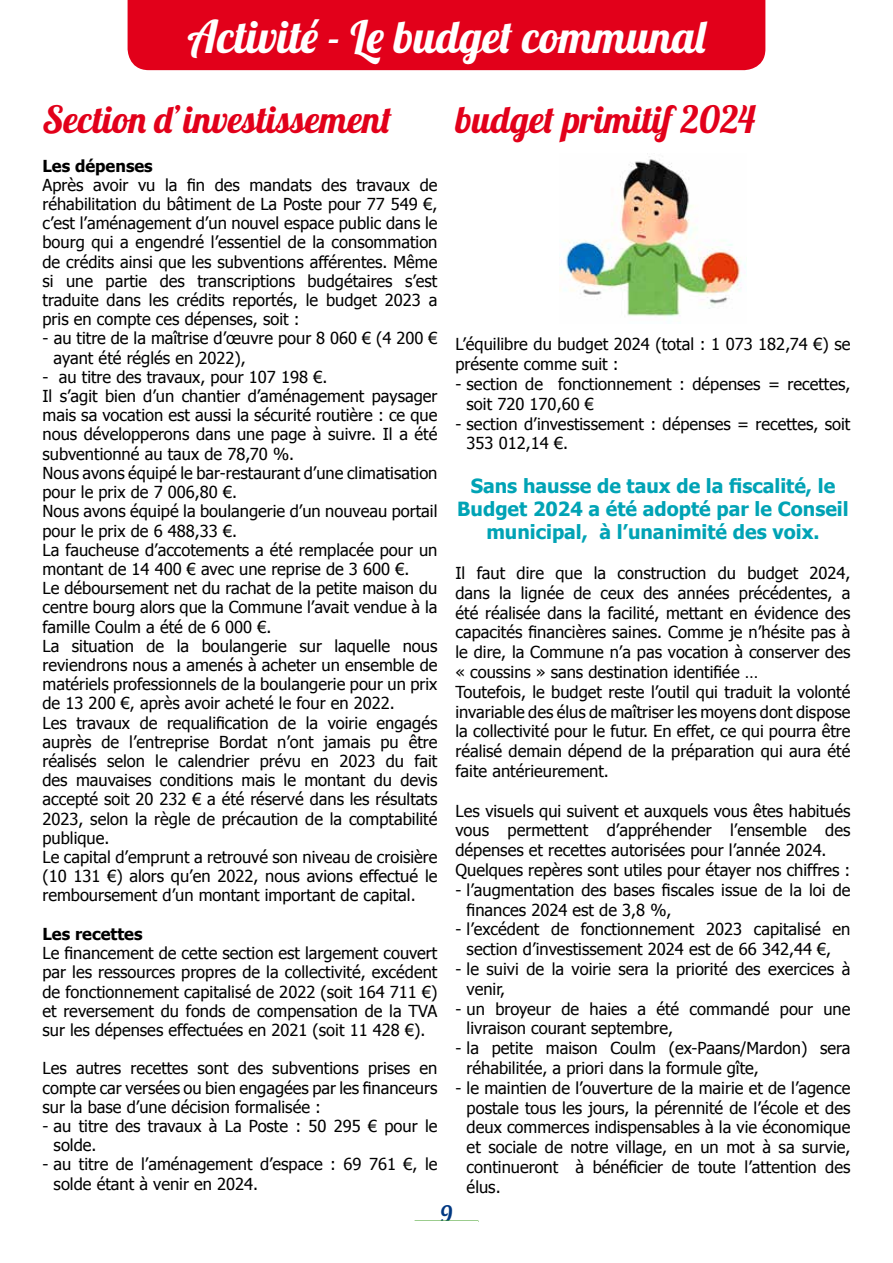
<style>
.page{position:relative;width:893px;height:1263px;background:#fff}
.page>*{position:absolute;margin:0;border:0;box-sizing:border-box;transform-origin:0 0}
.t1{font:45px "Lobster 1.4";letter-spacing:.02em;color:#fff}
.t2{font:37.5px "Lobster 1.4";letter-spacing:.01em;color:#e2001a}
.t3{font:24px "Lobster 1.4";color:#003882}
.t4{font:700 19.5px/23.4px "Tahoma";color:#00a3b5;text-align:center}
.t5{font:16.5px/19.2px "Tahoma";color:#000}
.t6{font:700 16.5px "Tahoma";color:#000}
</style>
<div class="page">
<hr style="left:415px;top:1220px;width:63px;height:2px;background:#44a12b">
<div style="left:128px;top:0;width:637px;height:70px;background:#e2001a"></div>
<img style="left:560px;top:153px;width:186px;height:165px">
<h1 class="t1" style="left:187px;top:8px;width:520px">Activité - Le budget communal</h1>
<h2 class="t2" style="left:43px;top:95px;width:351px">Section d’investissement</h2>
<p class="t6" style="left:43px;top:154px;width:112px">Les dépenses</p>
<p class="t5" style="left:43px;top:174px;width:396px;text-align:justify">Après avoir vu la fin des mandats des travaux de réhabilitation du bâtiment de La Poste pour 77 549 €, c’est l’aménagement d’un nouvel espace public dans le bourg qui a engendré l’essentiel de la consommation de crédits ainsi que les subventions afférentes. Même si une partie des transcriptions budgétaires s’est traduite dans les crédits reportés, le budget 2023 a pris en compte ces dépenses, soit :</p>
<p class="t5" style="left:54px;top:328px;width:385px;text-indent:-11px">- au titre de la maîtrise d’œuvre pour 8 060 € (4 200 € ayant été réglés en 2022),</p>
<p class="t5" style="left:42px;top:366px;width:396px">- au titre des travaux, pour 107 198 €.<br>Il s’agit bien d’un chantier d’aménagement paysager mais sa vocation est aussi la sécurité routière : ce que nous développerons dans une page à suivre. Il a été subventionné au taux de 78,70 %.<br>Nous avons équipé le bar-restaurant d’une climatisation pour le prix de 7 006,80 €.<br>Nous avons équipé la boulangerie d’un nouveau portail pour le prix de 6 488,33 €.<br>La faucheuse d’accotements a été remplacée pour un montant de 14 400 € avec une reprise de 3 600 €.<br>Le déboursement net du rachat de la petite maison du centre bourg alors que la Commune l’avait vendue à la famille Coulm a été de 6 000 €.<br>La situation de la boulangerie sur laquelle nous reviendrons nous a amenés à acheter un ensemble de matériels professionnels de la boulangerie pour un prix de 13 200 €, après avoir acheté le four en 2022.<br>Les travaux de requalification de la voirie engagés auprès de l’entreprise Bordat n’ont jamais pu être réalisés selon le calendrier prévu en 2023 du fait des mauvaises conditions mais le montant du devis accepté soit 20 232 € a été réservé dans les résultats 2023, selon la règle de précaution de la comptabilité publique.<br>Le capital d’emprunt a retrouvé son niveau de croisière (10 131 €) alors qu’en 2022, nous avions effectué le remboursement d’un montant important de capital.</p>
<p class="t6" style="left:42px;top:922px;width:102px">Les recettes</p>
<p class="t5" style="left:42px;top:943px;width:396px;text-align:justify">Le financement de cette section est largement couvert par les ressources propres de la collectivité, excédent de fonctionnement capitalisé de 2022 (soit 164 711 €) et reversement du fonds de compensation de la TVA sur les dépenses effectuées en 2021 (soit 11 428 €).</p>
<p class="t5" style="left:42px;top:1058px;width:396px;text-align:justify">Les autres recettes sont des subventions prises en compte car versées ou bien engagées par les financeurs sur la base d’une décision formalisée :</p>
<p class="t5" style="left:54px;top:1115px;width:385px;text-indent:-11px">- au titre des travaux à La Poste : 50 295 € pour le solde.</p>
<p class="t5" style="left:54px;top:1154px;width:385px;text-indent:-11px">- au titre de l’aménagement d’espace : 69 761 €, le solde étant à venir en 2024.</p>
<h2 class="t2" style="left:455px;top:95px;width:301px">budget primitif 2024</h2>
<p class="t5" style="left:455px;top:334px;width:396px;line-height:19.8px">L’équilibre du budget 2024 (total : 1 073 182,74 €) se présente comme suit :</p>
<p class="t5" style="left:467px;top:373px;width:385px;line-height:19.8px;text-indent:-11px">- section de fonctionnement : dépenses = recettes, soit 720 170,60 €</p>
<p class="t5" style="left:467px;top:413px;width:385px;line-height:19.8px;text-indent:-11px">- section d’investissement : dépenses = recettes, soit<br>353 012,14 €.</p>
<p class="t4" style="left:457px;top:473px;width:393px">Sans hausse de taux de la fiscalité, le<br>Budget 2024 a été adopté par le Conseil municipal, à l’unanimité des voix.</p>
<p class="t5" style="left:455px;top:562px;width:396px;line-height:19.8px">Il faut dire que la construction du budget 2024, dans la lignée de ceux des années précédentes, a été réalisée dans la facilité, mettant en évidence des capacités financières saines. Comme je n’hésite pas à le dire, la Commune n’a pas vocation à conserver des « coussins » sans destination identifiée …<br>Toutefois, le budget reste l’outil qui traduit la volonté invariable des élus de maîtriser les moyens dont dispose la collectivité pour le futur. En effet, ce qui pourra être réalisé demain dépend de la préparation qui aura été faite antérieurement.</p>
<p class="t5" style="left:455px;top:800px;width:396px;line-height:19.8px">Les visuels qui suivent et auxquels vous êtes habitués vous permettent d’appréhender l’ensemble des dépenses et recettes autorisées pour l’année 2024.<br>Quelques repères sont utiles pour étayer nos chiffres :</p>
<p class="t5" style="left:467px;top:879px;width:385px;line-height:19.8px;text-indent:-11px">- l’augmentation des bases fiscales issue de la loi de finances 2024 est de 3,8 %,</p>
<p class="t5" style="left:455px;top:919px;width:396px;line-height:19.8px;text-align:center">- l’excédent de fonctionnement 2023 capitalisé en section d’investissement 2024 est de 66 342,44 €,</p>
<p class="t5" style="left:467px;top:958px;width:385px;line-height:19.8px;text-indent:-11px">- le suivi de la voirie sera la priorité des exercices à venir,</p>
<p class="t5" style="left:467px;top:998px;width:385px;line-height:19.8px;text-indent:-11px">- un broyeur de haies a été commandé pour une livraison courant septembre,</p>
<p class="t5" style="left:467px;top:1038px;width:385px;line-height:19.8px;text-indent:-11px">- la petite maison Coulm (ex-Paans/Mardon) sera réhabilitée, a priori dans la formule gîte,</p>
<p class="t5" style="left:467px;top:1077px;width:385px;line-height:19.8px;text-align:justify;text-indent:-11px">- le maintien de l’ouverture de la mairie et de l’agence postale tous les jours, la pérennité de l’école et des deux commerces indispensables à la vie économique et sociale de notre village, en un mot à sa survie, continueront à bénéficier de toute l’attention des élus.</p>
<h3 class="t3" style="left:441px;top:1198px;width:13px">9</h3>
</div>
